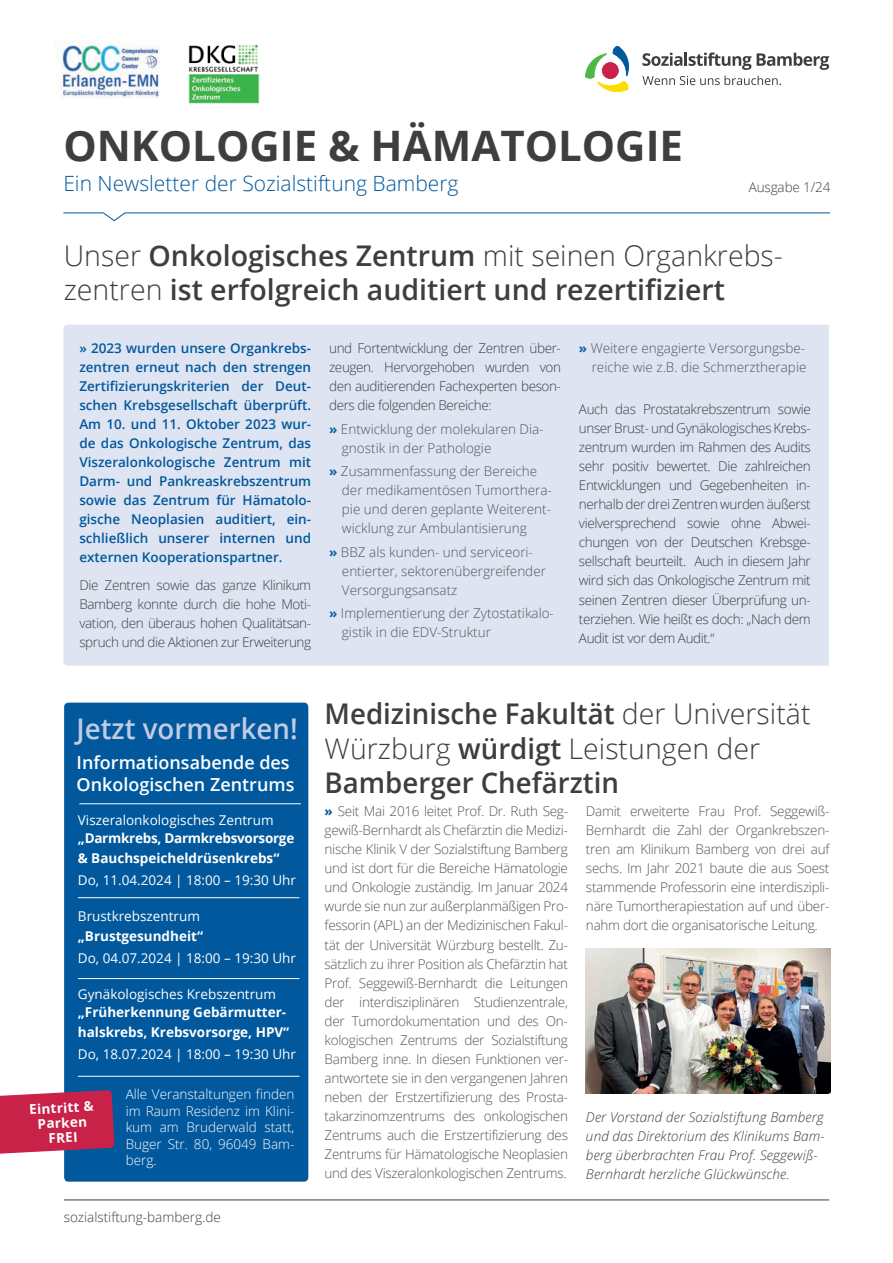
<style>
.page{position:relative;width:893px;height:1263px;background:#fff}
.page>*{position:absolute;margin:0;border:0;box-sizing:border-box;transform-origin:0 0}
.t1{font:700 42px "Open Sans";color:#3e3e3f}
.t2{font:600 28.5px/34.3px "Open Sans";color:#3e3e3f}
.t3{font:600 28.5px "Open Sans";color:#c1cce4}
.t4{font:300 21px "Open Sans";color:#01589c}
.t5{font:600 18px/21.6px "Open Sans";color:#fff}
.t6{font:300 13.5px/19px "Open Sans";color:#545557}
.t7{font:300 13.5px/19px "Open Sans";letter-spacing:-.03em;color:#3e3e3f;text-align:justify}
.t8{font:600 13.5px/19px "Open Sans";color:#01589c;text-align:justify}
.t9{font:13.5px "Open Sans";color:#fff}
.t10{font:italic 300 13.5px/19px "Open Sans";letter-spacing:.01em;color:#3e3e3f}
.t11{font:300 13.5px/16.5px "Open Sans";color:#fff;text-align:justify}
.t12{font:700 13.5px/15px "Open Sans";color:#fff}
.t13{font:700 13.5px/19.5px "Open Sans";letter-spacing:-.02em;color:#fff}
.t14{font:300 13.5px "Open Sans";color:#3e3e3f}
.t15{font:300 13.5px "Open Sans";letter-spacing:-.01em;color:#3e3e3f}
.s1{font-weight:300}
.s2{font-weight:700;color:#0c62a3}
.s3{font-weight:700;color:#01589c}
</style>
<div class="page">
<div style="left:63px;top:325px;width:766px;height:341px;background:#dee4f1"></div>
<svg style="left:585px;top:46px;width:44px;height:46px"></svg>
<div style="left:602px;top:63px;width:16px;height:16px;background:#c82249;border-radius:50%"></div>
<div style="left:602px;top:63px;width:16px;height:16px;border:1px solid #c82249;border-radius:50%"></div>
<svg style="left:642px;top:53px;width:187px;height:17px"></svg>
<svg style="left:642px;top:76px;width:139px;height:9px"></svg>
<img style="left:57px;top:42px;width:102px;height:57px">
<img style="left:188px;top:44px;width:72px;height:60px">
<div style="left:64px;top:703px;width:244px;height:479px;background:#01589c;border-radius:4px"></div>
<hr style="left:64px;top:1199px;width:765px;height:1px;background:#3e3e3f">
<svg style="left:63px;top:212px;width:767px;height:10px"></svg>
<img style="left:586px;top:948px;width:245px;height:145px">
<svg style="left:0;top:1090px;width:114px;height:64px;background:#c03057"></svg>
<hr style="left:78px;top:897px;width:221px;height:1px;background:#fff">
<hr style="left:78px;top:978px;width:221px;height:1px;background:#fff">
<hr style="left:79px;top:803px;width:222px;height:1px;background:#fff">
<hr style="left:78px;top:1076px;width:221px;height:1px;background:#fff">
<h1 class="t1" style="left:63px;top:116px;width:621px">ONKOLOGIE &amp; HÄMATOLOGIE</h1>
<h3 class="t4" style="left:63px;top:169px;width:397px">Ein Newsletter der Sozialstiftung Bamberg</h3>
<p class="t15" style="left:749px;top:178px;width:83px">Ausgabe 1/24</p>
<h2 class="t2" style="left:64px;top:237px;width:721px"><span class="s1">Unser</span> Onkologisches Zentrum <span class="s1">mit seinen Organkrebs&shy;zentren</span> ist erfolgreich auditiert und rezertifiziert</h2>
<p class="t8" style="left:79px;top:338px;width:233px">» 2023 wurden unsere Organkrebs&shy;zentren erneut nach den strengen Zertifizierungskriterien der Deut&shy;schen Krebsgesellschaft überprüft.<br>Am 10. und 11. Oktober 2023 wur&shy;de das Onkologische Zentrum, das Viszeralonkologische Zentrum mit Darm- und Pankreaskrebszentrum sowie das Zentrum für Hämatolo&shy;gische Neoplasien auditiert, ein&shy;schließlich unserer internen und externen Kooperationspartner.</p>
<p class="t7" style="left:79px;top:575px;width:233px">Die Zentren sowie das ganze Klinikum Bamberg konnte durch die hohe Moti&shy;vation, den überaus hohen Qualitätsan&shy;spruch und die Aktionen zur Erweiterung</p>
<p class="t7" style="left:329px;top:338px;width:233px">und Fortentwicklung der Zentren über&shy;zeugen. Hervorgehoben wurden von den auditierenden Fachexperten beson&shy;ders die folgenden Bereiche:</p>
<p class="t6" style="left:342px;top:419px;width:203px;text-indent:-13px"><span class="s2">»</span> Entwicklung der molekularen Dia&shy;gnostik in der Pathologie</p>
<p class="t6" style="left:342px;top:461px;width:211px;text-indent:-13px"><span class="s2">»</span> Zusammenfassung der Bereiche der medikamentösen Tumorthera&shy;pie und deren geplante Weiterent&shy;wicklung zur Ambulantisierung</p>
<p class="t6" style="left:342px;top:542px;width:206px;text-indent:-13px"><span class="s2">»</span> BBZ als kunden- und serviceori&shy;entierter, sektorenübergreifender<br>Versorgungsansatz</p>
<p class="t6" style="left:342px;top:603px;width:214px;text-indent:-13px"><span class="s2">»</span> Implementierung der Zytostatikalo&shy;gistik in die EDV-Struktur</p>
<p class="t6" style="left:579px;top:338px;width:229px;text-align:right"><span class="s2">»</span> Weitere engagierte Versorgungsbe&shy;reiche wie z.B. die Schmerztherapie</p>
<p class="t7" style="left:579px;top:399px;width:233px">Auch das Prostatakrebszentrum sowie unser Brust- und Gynäkologisches Krebs&shy;zentrum wurden im Rahmen des Audits sehr positiv bewertet. Die zahlreichen Entwicklungen und Gegebenheiten in&shy;nerhalb der drei Zentren wurden äußerst vielversprechend sowie ohne Abwei&shy;chungen von der Deutschen Krebsge&shy;sellschaft beurteilt. Auch in diesem Jahr wird sich das Onkologische Zentrum mit seinen Zentren dieser Überprüfung un&shy;terziehen. Wie heißt es doch: „Nach dem Audit ist vor dem Audit.“</p>
<h2 class="t3" style="left:77px;top:709px;width:223px">Jetzt vormerken!</h2>
<h3 class="t5" style="left:77px;top:752px;width:219px">Informationsabende des<br>Onkologischen Zentrums</h3>
<p class="t9" style="left:78px;top:811px;width:197px">Viszeralonkologisches Zentrum</p>
<p class="t13" style="left:78px;top:828px;width:218px">„Darmkrebs, Darmkrebsvorsorge &amp; Bauchspeicheldrüsenkrebs“</p>
<p class="t9" style="left:78px;top:871px;width:220px">Do, 11.04.2024 | 18:00 – 19:30 Uhr</p>
<p class="t9" style="left:78px;top:907px;width:123px">Brustkrebszentrum</p>
<p class="t12" style="left:78px;top:928px;width:127px">„Brustgesundheit“</p>
<p class="t9" style="left:78px;top:949px;width:220px">Do, 04.07.2024 | 18:00 – 19:30 Uhr</p>
<p class="t9" style="left:78px;top:985px;width:200px">Gynäkologisches Krebszentrum</p>
<p class="t12" style="left:78px;top:1002px;width:213px;line-height:19.5px">„Früherkennung Gebärmutter&shy;halskrebs, Krebsvorsorge, HPV“</p>
<p class="t9" style="left:78px;top:1045px;width:220px">Do, 18.07.2024 | 18:00 – 19:30 Uhr</p>
<p class="t12" style="left:29px;top:1101px;width:66px;text-align:center;rotate:-3deg">Eintritt &amp;<br>Parken<br>FREI</p>
<p class="t11" style="left:126px;top:1086px;width:170px">Alle Veranstaltungen finden im Raum Residenz im Klini&shy;kum am Bruderwald statt, Buger Str. 80, 96049 Bam&shy;berg.</p>
<p class="t14" style="left:64px;top:1208px;width:158px">sozialstiftung-bamberg.de</p>
<h2 class="t2" style="left:325px;top:696px;width:487px">Medizinische Fakultät <span class="s1">der Universität<br>Würzburg</span> würdigt <span class="s1">Leistungen der<br></span>Bamberger Chefärztin</h2>
<p class="t6" style="left:325px;top:801px;width:245px;text-align:justify"><span class="s3">»</span> Seit Mai 2016 leitet Prof. Dr. Ruth Seg&shy;gewiß-Bernhardt als Chefärztin die Medizi&shy;nische Klinik V der Sozialstiftung Bamberg und ist dort für die Bereiche Hämatologie und Onkologie zuständig. Im Januar 2024 wurde sie nun zur außerplanmäßigen Pro&shy;fessorin (APL) an der Medizinischen Fakul&shy;tät der Universität Würzburg bestellt. Zu&shy;sätzlich zu ihrer Position als Chefärztin hat Prof. Seggewiß-Bernhardt die Leitungen der interdisziplinären Studienzentrale, der Tumordokumentation und des On&shy;kologischen Zentrums der Sozialstiftung Bamberg inne. In diesen Funktionen ver&shy;antwortete sie in den vergangenen Jahren neben der Erstzertifizierung des Prosta&shy;takarzinomzentrums des onkologischen Zentrums auch die Erstzertifizierung des Zentrums für Hämatologische Neoplasien und des Viszeralonkologischen Zentrums.</p>
<p class="t6" style="left:586px;top:801px;width:245px;text-align:justify">Damit erweiterte Frau Prof. Seggewiß-Bernhardt die Zahl der Organkrebszen&shy;tren am Klinikum Bamberg von drei auf sechs. Im Jahr 2021 baute die aus Soest stammende Professorin eine interdiszipli&shy;näre Tumortherapiestation auf und über&shy;nahm dort die organisatorische Leitung.</p>
<p class="t10" style="left:586px;top:1107px;width:240px">Der Vorstand der Sozialstiftung Bamberg und das Direktorium des Klinikums Bam&shy;berg überbrachten Frau Prof. Seggewiß-Bernhardt herzliche Glückwünsche.</p>
</div>
